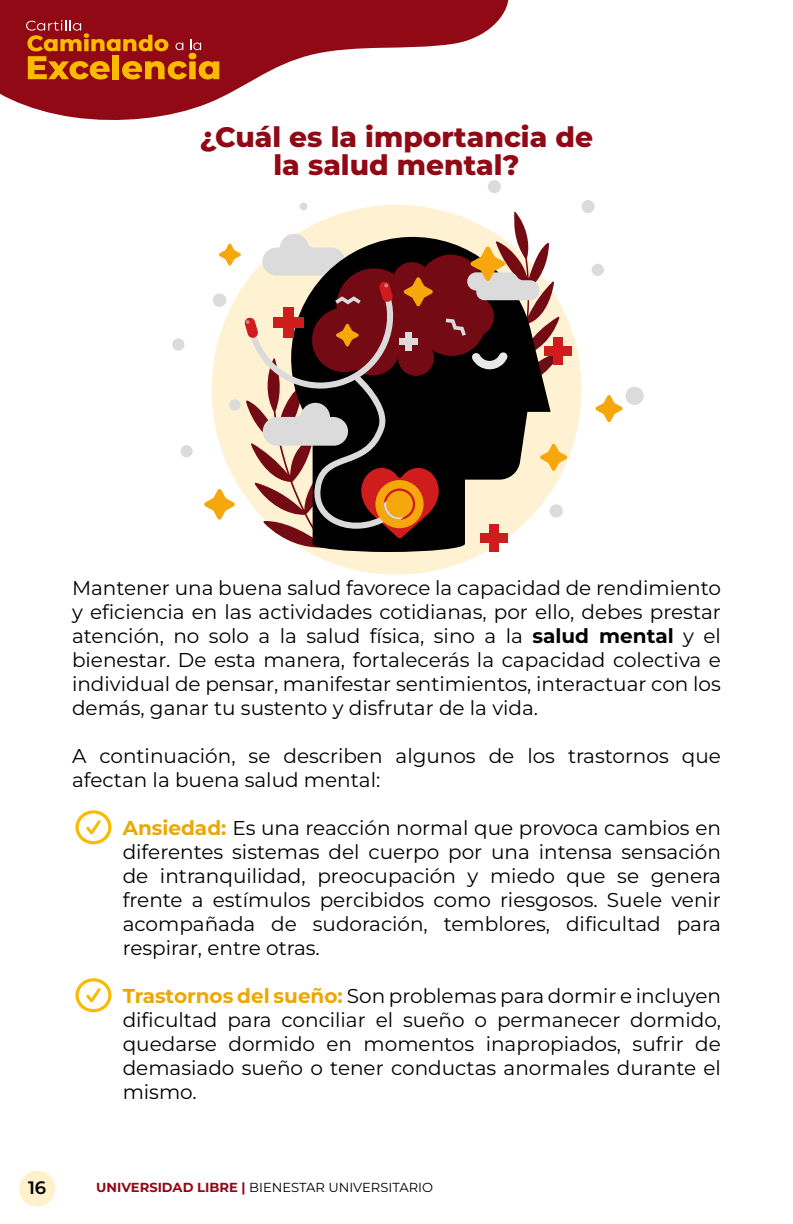
<style>
.page{position:relative;width:793px;height:1224px;background:#fff}
.page>*{position:absolute;margin:0;border:0;box-sizing:border-box;transform-origin:0 0}
.t1{font:800 28px/28px "Montserrat";color:#910914;text-align:center}
.t2{font:20px/24px "Montserrat";color:#000;text-align:justify}
.t3{font:600 18px "Montserrat";color:#000}
.t4{font:13px "Montserrat";color:#000}
.s1{font-weight:700}
.s2{font-weight:700;color:#eba803}
.s3{font-weight:700;color:#910914}
</style>
<div class="page">
<div style="left:211px;top:205px;width:370px;height:370px;background:#fff2d3;border-radius:50%"></div>
<svg style="left:595px;top:395px;width:28px;height:27px"></svg>
<div style="left:625px;top:387px;width:18px;height:18px;background:#dbdbdb;border-radius:50%"></div>
<div style="left:581px;top:200px;width:13px;height:13px;background:#dbdbdb;border-radius:50%"></div>
<div style="left:488px;top:180px;width:13px;height:13px;background:#dbdbdb;border-radius:50%"></div>
<div style="left:591px;top:264px;width:13px;height:12px;background:#dbdbdb;border-radius:50%"></div>
<div style="left:490px;top:525px;width:9px;height:27px;background:#cf1c1c"></div>
<div style="left:544px;top:346px;width:28px;height:9px;background:#cf1c1c"></div>
<div style="left:299px;top:203px;width:8px;height:7px;background:#dbdbdb;border-radius:50%"></div>
<div style="left:181px;top:445px;width:12px;height:12px;background:#dbdbdb;border-radius:50%"></div>
<div style="left:172px;top:338px;width:12px;height:13px;background:#dbdbdb;border-radius:50%"></div>
<svg style="left:204px;top:212px;width:363px;height:337px"></svg>
<svg style="left:0;top:0;width:508px;height:120px;fill:#910914"></svg>
<div style="left:19px;top:1171px;width:36px;height:36px;background:#fef1cc;border-radius:50%"></div>
<svg style="left:26px;top:20px;width:193px;height:60px;background:#b24212"></svg>
<svg style="left:75px;top:810px;width:37px;height:35px"></svg>
<svg style="left:75px;top:978px;width:37px;height:35px"></svg>
<h1 class="t1" style="left:200px;top:122px;width:394px">¿Cuál es la importancia de la salud mental?</h1>
<p class="t2" style="left:72px;top:576px;width:650px">Mantener una buena salud favorece la capacidad de rendimiento y eficiencia en las actividades cotidianas, por ello, debes prestar atención, no solo a la salud física, sino a la <span class="s1">salud mental</span> y el bienestar. De esta manera, fortalecerás la capacidad colectiva e individual de pensar, manifestar sentimientos, interactuar con los demás, ganar tu sustento y disfrutar de la vida.</p>
<p class="t2" style="left:72px;top:744px;width:650px">A continuación, se describen algunos de los trastornos que afectan la buena salud mental:</p>
<p class="t2" style="left:123px;top:816px;width:599px"><span class="s2">Ansiedad:</span> Es una reacción normal que provoca cambios en diferentes sistemas del cuerpo por una intensa sensación de intranquilidad, preocupación y miedo que se genera frente a estímulos percibidos como riesgosos. Suele venir acompañada de sudoración, temblores, dificultad para respirar, entre otras.</p>
<p class="t2" style="left:123px;top:984px;width:599px"><span class="s2">Trastornos del sueño:</span> Son problemas para dormir e incluyen dificultad para conciliar el sueño o permanecer dormido, quedarse dormido en momentos inapropiados, sufrir de demasiado sueño o tener conductas anormales durante el mismo.</p>
<p class="t3" style="left:28px;top:1176px;width:20px">16</p>
<p class="t4" style="left:96px;top:1179px;width:338px"><span class="s3">UNIVERSIDAD LIBRE |</span> BIENESTAR UNIVERSITARIO</p>
</div>
